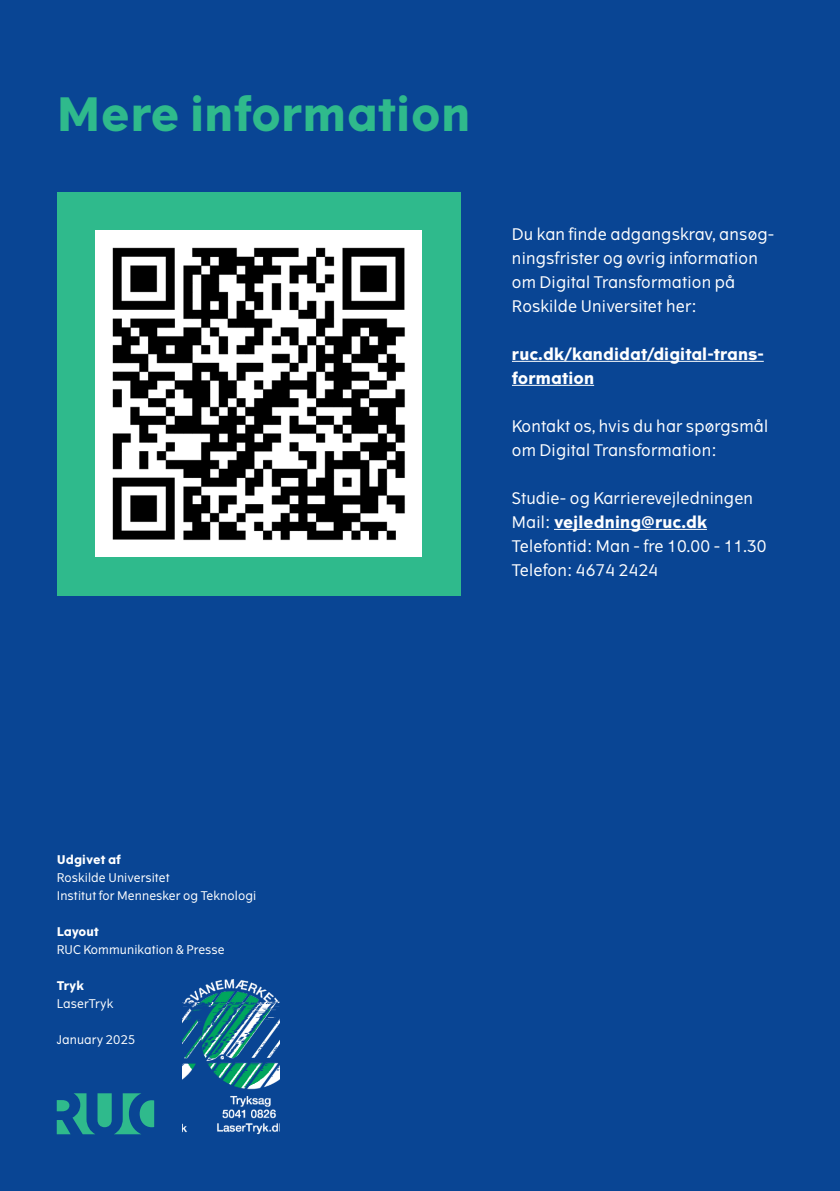
<style>
.page{position:relative;width:840px;height:1191px;background:#fff}
.page>*{position:absolute;margin:0;border:0;box-sizing:border-box;transform-origin:0 0}
.Heading_2_-_Bold_16_-_lysblå{font:700 46px "The Wave";letter-spacing:.01em;color:#2fba8c}
.Brødtekst_Regular_8_12{font:16px/24px "The Wave";letter-spacing:.01em;color:#fff}
.Brødtekst_Regular_8_12-2{font:700 16px/24px "The Wave";letter-spacing:.01em;color:#fff}
.Kolofon{font:12px/18px "The Wave";letter-spacing:.01em;color:#fff}
.s1{font-weight:700}
</style>
<div class="page">
<div style="left:0;top:0;width:839px;height:1191px;background:#094594"></div>
<hr style="left:511px;top:361px;width:252px;height:1px;background:#fff">
<hr style="left:511px;top:385px;width:82px;height:1px;background:#fff">
<hr style="left:553px;top:529px;width:153px;height:1px;background:#fff">
<div style="left:57px;top:192px;width:403px;height:403px;background:#2fba8c"></div>
<img style="left:96px;top:231px;width:325px;height:325px">
<img style="left:182px;top:979px;width:98px;height:155px">
<svg style="left:57px;top:1093px;width:97px;height:41px"></svg>
<p class="Heading_2_-_Bold_16_-_lysblå" style="left:57px;top:85px;width:415px">Mere information</p>
<p class="Brødtekst_Regular_8_12" style="left:511px;top:222px;width:264px">Du kan finde adgangskrav, ansøg&shy;ningsfrister og øvrig information om Digital Transformation på<br>Roskilde Universitet her:</p>
<p class="Brødtekst_Regular_8_12-2" style="left:511px;top:343px;width:253px">ruc.dk/kandidat/digital-trans&shy;formation</p>
<p class="Brødtekst_Regular_8_12" style="left:511px;top:414px;width:258px">Kontakt os, hvis du har spørgsmål om Digital Transformation:</p>
<p class="Brødtekst_Regular_8_12" style="left:511px;top:486px;width:256px">Studie- og Karrierevejledningen<br>Mail: <span class="s1">vejledning@ruc.dk<br></span>Telefontid: Man - fre 10.00 - 11.30<br>Telefon: 4674 2424</p>
<p class="Kolofon" style="left:57px;top:850px;width:201px"><span class="s1">Udgivet af<br></span>Roskilde Universitet<br>Institut for Mennesker og Teknologi</p>
<p class="Kolofon" style="left:57px;top:922px;width:169px"><span class="s1">Layout<br></span>RUC Kommunikation &amp; Presse</p>
<p class="Kolofon" style="left:57px;top:976px;width:58px"><span class="s1">Tryk<br></span>LaserTryk</p>
<p class="Kolofon" style="left:57px;top:1030px;width:80px">January 2025</p>
</div>
